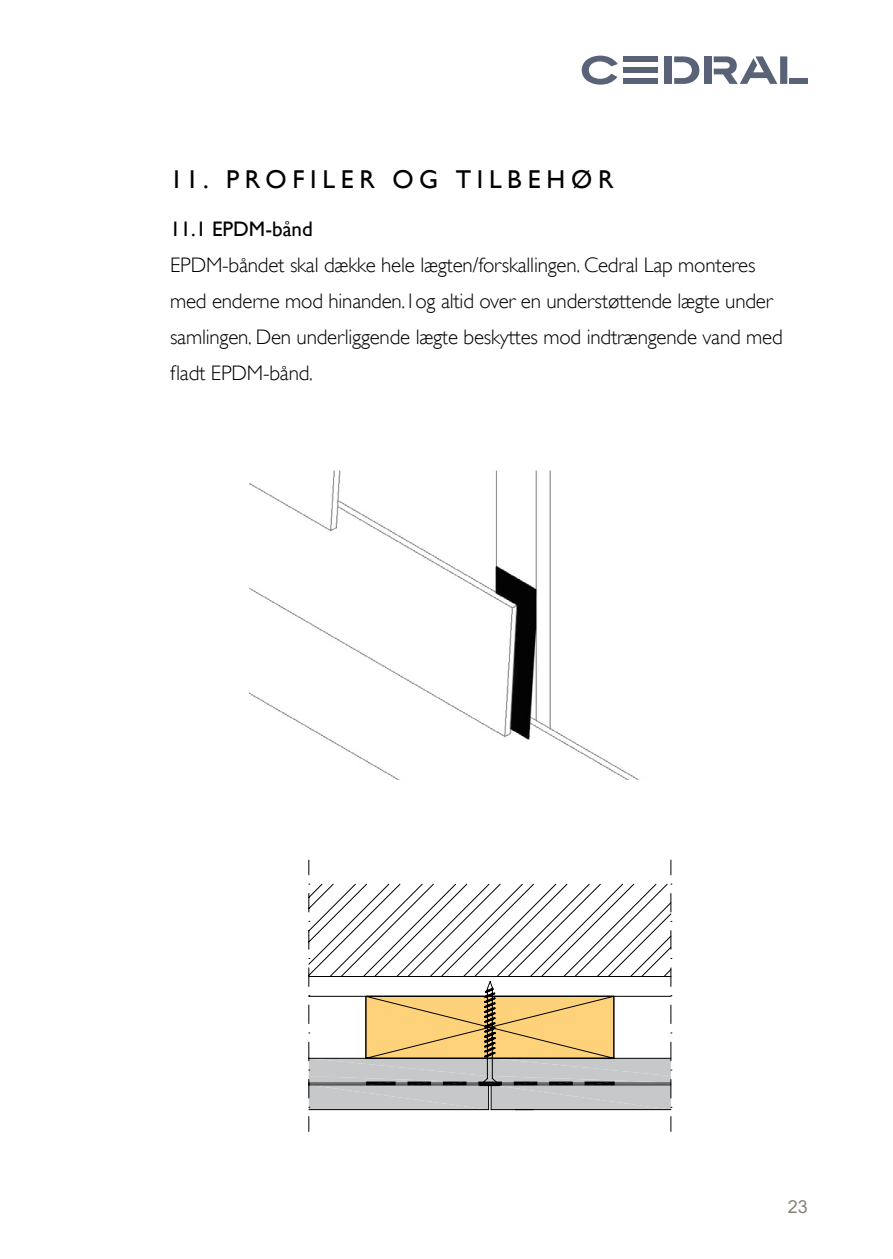
<style>
.page{position:relative;width:893px;height:1259px;background:#fff}
.page>*{position:absolute;margin:0;border:0;box-sizing:border-box;transform-origin:0 0}
.t1{font:25.8px "Gill Sans";letter-spacing:.22em;color:#000}
.t2{font:300 21px/36px "Gill Sans";letter-spacing:-.01em;color:#000}
.t3{font:21px "Gill Sans";color:#000}
.t4{font:18px "Arial";color:#8a837b}
</style>
<div class="page">
<svg style="left:582px;top:56px;width:36px;height:29px"></svg>
<div style="left:704px;top:56px;width:7px;height:28px;background:#596276"></div>
<div style="left:664px;top:56px;width:8px;height:28px;background:#596276"></div>
<svg style="left:674px;top:56px;width:25px;height:28px"></svg>
<div style="left:623px;top:56px;width:34px;height:6px;background:#596276"></div>
<div style="left:623px;top:78px;width:34px;height:6px;background:#596276"></div>
<div style="left:623px;top:67px;width:34px;height:6px;background:#596276"></div>
<div style="left:790px;top:78px;width:18px;height:6px;background:#596276"></div>
<svg style="left:714px;top:56px;width:73px;height:28px"></svg>
<img style="left:249px;top:470px;width:389px;height:309px">
<svg style="left:308px;top:859px;width:363px;height:272px"></svg>
<p class="t1" style="left:170px;top:164px;width:445px">11. PROFILER OG TILBEHØR</p>
<p class="t3" style="left:170px;top:217px;width:144px">11.1 EPDM-bånd</p>
<p class="t2" style="left:170px;top:247px;width:614px">EPDM-båndet skal dække hele lægten/forskallingen. Cedral Lap monteres med enderne mod hinanden.1og altid over en understøttende lægte under samlingen. Den underliggende lægte beskyttes mod indtrængende vand med fladt EPDM-bånd.</p>
<p class="t4" style="left:788px;top:1193px;width:22px">23</p>
</div>
